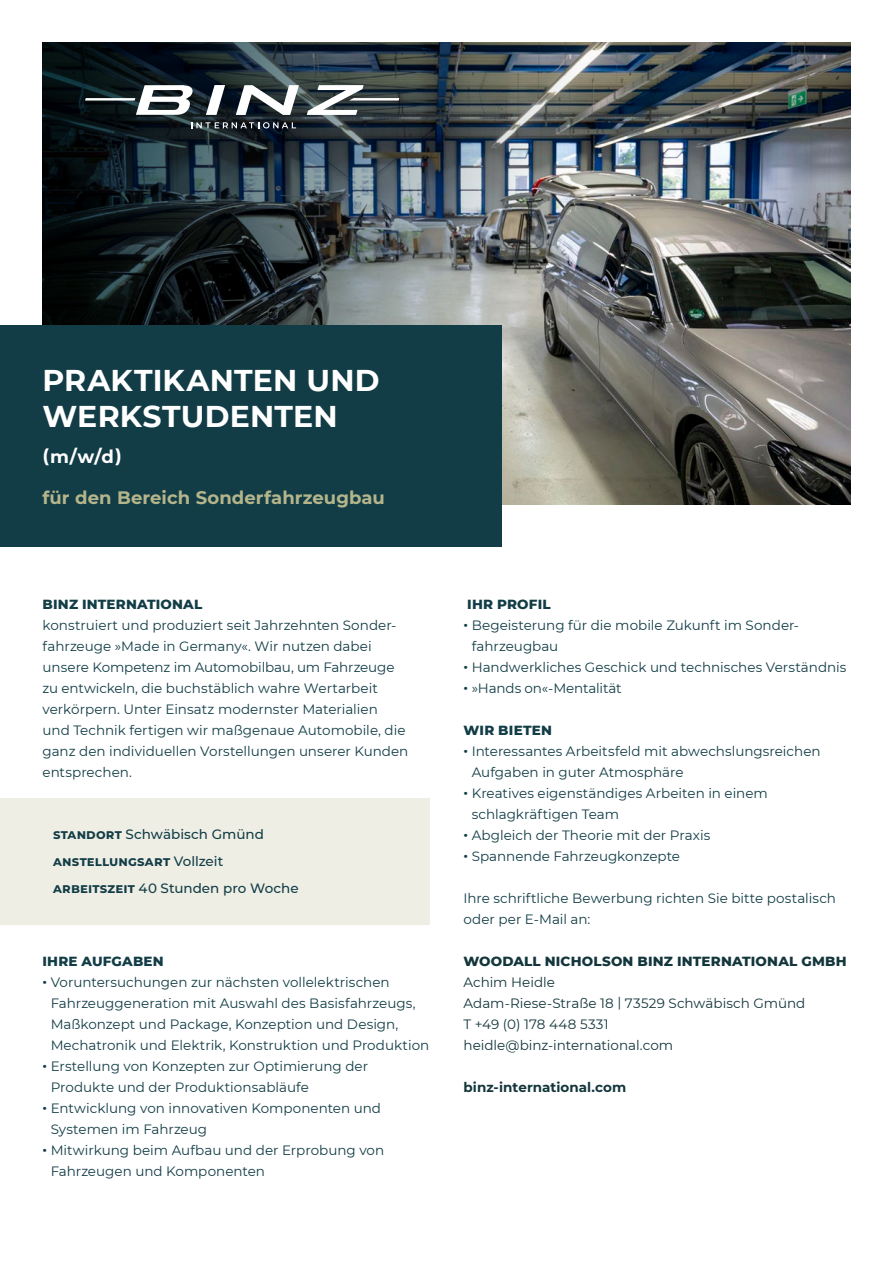
<style>
.page{position:relative;width:893px;height:1263px;background:#fff}
.page>*{position:absolute;margin:0;border:0;box-sizing:border-box;transform-origin:0 0}
.t1{font:700 30px/36px "Montserrat";letter-spacing:.005em;color:#fff}
.t2{font:700 18px "Montserrat";letter-spacing:.005em;color:#b5b58b}
.t3{font:700 18px "Montserrat";color:#fff}
.Text_Stellenanzeige{font:13.5px/21px "Montserrat";color:#123d46}
.t4{font:13.5px/21px "Montserrat";color:#13363c}
.Text_Stellenanzeige-2{font:500 13.5px "Montserrat";color:#123d46}
.Text_Stellenanzeige-3{font:800 13.5px "Montserrat";letter-spacing:.015em;color:#123d46}
.Text_Stellenanzeige-4{font:700 13.5px "Montserrat";letter-spacing:.01em;color:#123d46}
.t5{font:700 13.5px "Montserrat";letter-spacing:.005em;color:#13363c}
.s1{font-weight:700}
.s2{font-weight:500}
.s3{font-weight:800}
</style>
<div class="page">
<img style="left:502px;top:43px;width:348px;height:461px">
<img style="left:43px;top:43px;width:574px;height:356px">
<div style="left:0;top:325px;width:502px;height:221px;background:#123d46"></div>
<svg style="left:236px;top:85px;width:63px;height:30px"></svg>
<svg style="left:206px;top:85px;width:19px;height:30px"></svg>
<svg style="left:85px;top:85px;width:108px;height:31px"></svg>
<svg style="left:307px;top:85px;width:92px;height:30px"></svg>
<svg style="left:191px;top:122px;width:105px;height:6px"></svg>
<div style="left:0;top:798px;width:429px;height:126px;background:#edede3"></div>
<p class="t1" style="left:43px;top:361px;width:339px">PRAKTIKANTEN UND<br>WERKSTUDENTEN</p>
<p class="t3" style="left:43px;top:444px;width:81px">(m/w/d)</p>
<p class="t2" style="left:43px;top:484px;width:344px">für den Bereich Sonderfahrzeugbau</p>
<p class="Text_Stellenanzeige-3" style="left:43px;top:594px;width:161px">BINZ INTERNATIONAL</p>
<p class="Text_Stellenanzeige" style="left:43px;top:614px;width:367px">konstruiert und produziert seit Jahrzehnten Sonder&shy;fahrzeuge »Made in Germany«. Wir nutzen dabei unsere Kompetenz im Automobilbau, um Fahrzeuge zu entwickeln, die buchstäblich wahre Wertarbeit verkörpern. Unter Einsatz modernster Materialien und Technik fertigen wir maßgenaue Automobile, die ganz den individuellen Vorstellungen unserer Kunden entsprechen.</p>
<p class="Text_Stellenanzeige-2" style="left:53px;top:824px;width:212px"><span class="s1">Standort</span> Schwäbisch Gmünd</p>
<p class="Text_Stellenanzeige-4" style="left:53px;top:851px;width:172px">Anstellungsart <span class="s2">Vollzeit</span></p>
<p class="Text_Stellenanzeige-2" style="left:53px;top:878px;width:247px"><span class="s1">Arbeitszeit</span> 40 Stunden pro Woche</p>
<p class="Text_Stellenanzeige-3" style="left:43px;top:951px;width:123px">IHRE AUFGABEN</p>
<p class="Text_Stellenanzeige" style="left:43px;top:971px;width:349px"><span class="s3">·</span> Voruntersuchungen zur nächsten vollelektrischen</p>
<p class="Text_Stellenanzeige" style="left:51px;top:992px;width:366px">Fahrzeuggeneration mit Auswahl des Basisfahrzeugs,</p>
<p class="Text_Stellenanzeige" style="left:51px;top:1013px;width:349px">Maßkonzept und Package, Konzeption und Design,</p>
<p class="Text_Stellenanzeige" style="left:51px;top:1034px;width:380px">Mechatronik und Elektrik, Konstruktion und Produktion</p>
<p class="Text_Stellenanzeige" style="left:51px;top:1055px;width:319px;text-indent:-8px"><span class="s3">·</span> Erstellung von Konzepten zur Optimierung der<br>Produkte und der Produktionsabläufe</p>
<p class="Text_Stellenanzeige" style="left:51px;top:1097px;width:332px;text-indent:-8px"><span class="s3">·</span> Entwicklung von innovativen Komponenten und<br>Systemen im Fahrzeug</p>
<p class="Text_Stellenanzeige" style="left:51px;top:1139px;width:335px;text-indent:-8px"><span class="s3">·</span> Mitwirkung beim Aufbau und der Erprobung von<br>Fahrzeugen und Komponenten</p>
<p class="Text_Stellenanzeige-3" style="left:467px;top:594px;width:85px">IHR PROFIL</p>
<p class="Text_Stellenanzeige" style="left:463px;top:614px;width:337px"><span class="s3">·</span> Begeisterung für die mobile Zukunft im Sonder-</p>
<p class="Text_Stellenanzeige" style="left:472px;top:635px;width:88px">fahrzeugbau</p>
<p class="Text_Stellenanzeige" style="left:463px;top:656px;width:384px"><span class="s3">·</span> Handwerkliches Geschick und technisches Verständnis</p>
<p class="Text_Stellenanzeige" style="left:463px;top:677px;width:160px"><span class="s3">·</span> »Hands on«-Mentalität</p>
<p class="Text_Stellenanzeige-3" style="left:463px;top:720px;width:90px">WIR BIETEN</p>
<p class="Text_Stellenanzeige" style="left:463px;top:740px;width:359px"><span class="s3">·</span> Interessantes Arbeitsfeld mit abwechslungsreichen</p>
<p class="Text_Stellenanzeige" style="left:472px;top:761px;width:213px">Aufgaben in guter Atmosphäre</p>
<p class="Text_Stellenanzeige" style="left:472px;top:782px;width:298px;text-indent:-8px"><span class="s3">·</span> Kreatives eigenständiges Arbeiten in einem schlagkräftigen Team</p>
<p class="Text_Stellenanzeige" style="left:463px;top:824px;width:248px"><span class="s3">·</span> Abgleich der Theorie mit der Praxis</p>
<p class="Text_Stellenanzeige" style="left:463px;top:845px;width:218px"><span class="s3">·</span> Spannende Fahrzeugkonzepte</p>
<p class="Text_Stellenanzeige" style="left:463px;top:887px;width:374px">Ihre schriftliche Bewerbung richten Sie bitte postalisch oder per E-Mail an:</p>
<p class="t4" style="left:463px;top:950px;width:385px"><span class="s3">WOODALL NICHOLSON BINZ INTERNATIONAL GMBH<br></span>Achim Heidle<br>Adam-Riese-Straße 18 | 73529 Schwäbisch Gmünd<br>T +49 (0) 178 448 5331<br>heidle@binz-international.com</p>
<p class="t5" style="left:463px;top:1077px;width:164px">binz-international.com</p>
</div>
